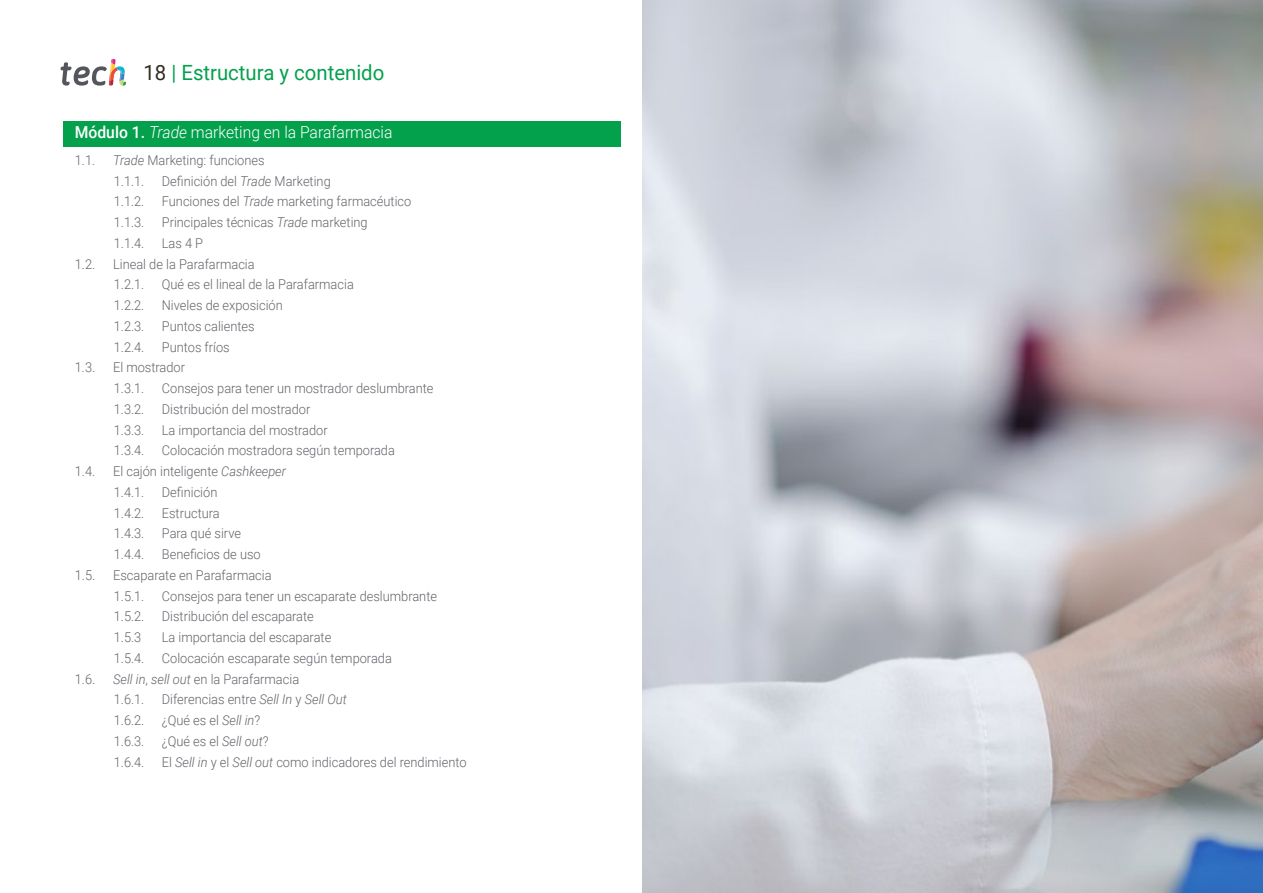
<style>
.page{position:relative;width:1263px;height:893px;background:#fff}
.page>*{position:absolute;margin:0;border:0;box-sizing:border-box;transform-origin:0 0}
.t1{font:21px "Roboto";color:#04a14d}
.t2{font:300 16.5px "Roboto";color:#fff;scale:.95 1}
.t3{font:300 13.5px/20.7px "Roboto";color:#61646a;scale:.95 1}
.s1{color:#312e20}
.s2{font-weight:500}
.s3{font-style:italic}
</style>
<div class="page">
<div style="left:64px;top:121px;width:557px;height:25px;background:#04a14d"></div>
<img style="left:642px;top:0;width:621px;height:893px">
<svg style="left:61px;top:59px;width:65px;height:27px"></svg>
<h1 class="t1" style="left:144px;top:57px;width:242px"><span class="s1">18</span> | Estructura y contenido</h1>
<p class="t2" style="left:75px;top:120px;width:336px"><span class="s2">Módulo 1.</span> <span class="s3">Trade</span> marketing en la Parafarmacia</p>
<p class="t3" style="left:75px;top:149px;width:23px">1.1.</p>
<p class="t3" style="left:113px;top:149px;width:161px"><span class="s3">Trade</span> Marketing: funciones<br>1.1.1.</p>
<p class="t3" style="left:162px;top:170px;width:179px">Definición del <span class="s3">Trade</span> Marketing</p>
<p class="t3" style="left:114px;top:191px;width:34px">1.1.2.</p>
<p class="t3" style="left:162px;top:191px;width:264px">Funciones del <span class="s3">Trade</span> marketing farmacéutico</p>
<p class="t3" style="left:114px;top:211px;width:34px">1.1.3.</p>
<p class="t3" style="left:162px;top:211px;width:218px">Principales técnicas <span class="s3">Trade</span> marketing</p>
<p class="t3" style="left:114px;top:232px;width:34px">1.1.4.</p>
<p class="t3" style="left:162px;top:232px;width:45px">Las 4 P</p>
<p class="t3" style="left:75px;top:253px;width:23px">1.2.</p>
<p class="t3" style="left:113px;top:253px;width:151px">Lineal de la Parafarmacia<br>1.2.1.</p>
<p class="t3" style="left:162px;top:274px;width:204px">Qué es el lineal de la Parafarmacia</p>
<p class="t3" style="left:114px;top:294px;width:34px">1.2.2.</p>
<p class="t3" style="left:162px;top:294px;width:129px">Niveles de exposición</p>
<p class="t3" style="left:114px;top:315px;width:34px">1.2.3.</p>
<p class="t3" style="left:162px;top:315px;width:99px">Puntos calientes</p>
<p class="t3" style="left:114px;top:336px;width:34px">1.2.4.</p>
<p class="t3" style="left:162px;top:336px;width:73px">Puntos fríos</p>
<p class="t3" style="left:75px;top:357px;width:23px">1.3.</p>
<p class="t3" style="left:113px;top:357px;width:77px">El mostrador<br>1.3.1.</p>
<p class="t3" style="left:162px;top:377px;width:287px">Consejos para tener un mostrador deslumbrante</p>
<p class="t3" style="left:114px;top:398px;width:34px">1.3.2.</p>
<p class="t3" style="left:162px;top:398px;width:158px">Distribución del mostrador</p>
<p class="t3" style="left:114px;top:419px;width:34px">1.3.3.</p>
<p class="t3" style="left:162px;top:419px;width:176px">La importancia del mostrador</p>
<p class="t3" style="left:114px;top:440px;width:34px">1.3.4.</p>
<p class="t3" style="left:162px;top:440px;width:247px">Colocación mostradora según temporada</p>
<p class="t3" style="left:75px;top:460px;width:23px">1.4.</p>
<p class="t3" style="left:113px;top:460px;width:184px">El cajón inteligente <span class="s3">Cashkeeper<br></span>1.4.1.</p>
<p class="t3" style="left:162px;top:481px;width:60px">Definición</p>
<p class="t3" style="left:114px;top:502px;width:34px">1.4.2.</p>
<p class="t3" style="left:162px;top:502px;width:63px">Estructura</p>
<p class="t3" style="left:114px;top:523px;width:34px">1.4.3.</p>
<p class="t3" style="left:162px;top:523px;width:85px">Para qué sirve</p>
<p class="t3" style="left:114px;top:543px;width:34px">1.4.4.</p>
<p class="t3" style="left:162px;top:543px;width:106px">Beneficios de uso</p>
<p class="t3" style="left:75px;top:564px;width:23px">1.5.</p>
<p class="t3" style="left:113px;top:564px;width:168px">Escaparate en Parafarmacia<br>1.5.1.</p>
<p class="t3" style="left:162px;top:585px;width:291px">Consejos para tener un escaparate deslumbrante</p>
<p class="t3" style="left:114px;top:606px;width:34px">1.5.2.</p>
<p class="t3" style="left:162px;top:606px;width:162px">Distribución del escaparate</p>
<p class="t3" style="left:114px;top:626px;width:30px">1.5.3</p>
<p class="t3" style="left:162px;top:626px;width:180px">La importancia del escaparate</p>
<p class="t3" style="left:114px;top:647px;width:34px">1.5.4.</p>
<p class="t3" style="left:162px;top:647px;width:244px">Colocación escaparate según temporada</p>
<p class="t3" style="left:75px;top:668px;width:23px">1.6.</p>
<p class="t3" style="left:113px;top:668px;width:197px"><span class="s3">Sell in</span>, <span class="s3">sell out</span> en la Parafarmacia<br>1.6.1.</p>
<p class="t3" style="left:162px;top:689px;width:196px">Diferencias entre <span class="s3">Sell In</span> y <span class="s3">Sell Out</span></p>
<p class="t3" style="left:114px;top:709px;width:34px">1.6.2.</p>
<p class="t3" style="left:162px;top:709px;width:105px">¿Qué es el <span class="s3">Sell in</span>?</p>
<p class="t3" style="left:114px;top:730px;width:34px">1.6.3.</p>
<p class="t3" style="left:162px;top:730px;width:114px">¿Qué es el <span class="s3">Sell out</span>?</p>
<p class="t3" style="left:114px;top:751px;width:34px">1.6.4.</p>
<p class="t3" style="left:162px;top:751px;width:322px">El <span class="s3">Sell in</span> y el <span class="s3">Sell out</span> como indicadores del rendimiento</p>
</div>
